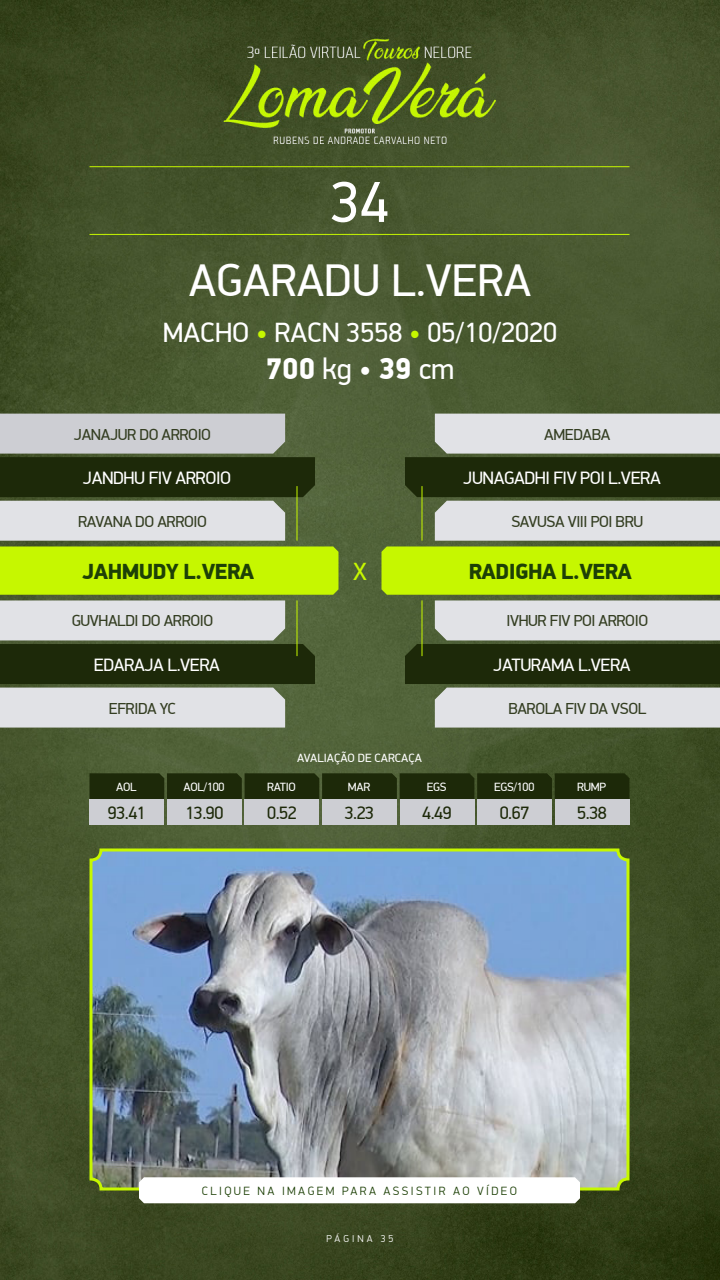
<style>
.page{position:relative;width:720px;height:1280px;background:#fff}
.page>*{position:absolute;margin:0;border:0;box-sizing:border-box;transform-origin:0 0}
.t1{font:58px "PF Din Display Pro";color:#fff}
.t2{font:46px "PF Din Display Pro";color:#fff}
.t3{font:900 30px "PF Din Display Pro";color:#fff}
.t4{font:28px "PF Din Display Pro";color:#fff}
.t5{font:25px "PF Din Display Pro";color:#c6f700}
.t6{font:900 22px "PF Din Display Pro";letter-spacing:-.025em;color:#1d4006}
.t7{font:18px "PF Din Display Pro";letter-spacing:-.025em;color:#fff}
.t8{font:18px "PF Din Display Pro";letter-spacing:-.025em;color:#1d2909}
.t9{font:16px "PF Din Display Pro";letter-spacing:-.025em;color:#343e22}
.t10{font:300 12px "PF Din Display Pro";letter-spacing:.2em;color:#1d4006}
.t11{font:12px "PF Din Display Pro";letter-spacing:-.025em;color:#fff}
.t12{font:12px "PF Din Display Pro";color:#fff}
.t13{font:300 10px "PF Din Display Pro";letter-spacing:.3em;color:#fff}
.s1{color:#c6f700}
.s2{font-weight:400}
</style>
<div class="page">
<img style="left:0;top:0;width:720px;height:1280px">
<img style="left:91px;top:850px;width:537px;height:339px">
<div style="left:90px;top:848px;width:540px;height:342px;border:3px solid #c6f700;border-radius:10px"></div>
<svg style="left:139px;top:1177px;width:441px;height:26px"></svg>
<svg style="left:90px;top:773px;width:539px;height:26px;background:#1f2b0b"></svg>
<div style="left:90px;top:799px;width:74px;height:26px;background:#cdced3"></div>
<div style="left:400px;top:799px;width:74px;height:26px;background:#cdced3"></div>
<div style="left:245px;top:799px;width:74px;height:26px;background:#cdced3"></div>
<div style="left:555px;top:799px;width:75px;height:26px;background:#cdced3"></div>
<div style="left:167px;top:799px;width:75px;height:26px;background:#cdced3"></div>
<div style="left:477px;top:799px;width:75px;height:26px;background:#cdced3"></div>
<div style="left:322px;top:799px;width:75px;height:26px;background:#cdced3"></div>
<svg style="left:0;top:414px;width:339px;height:314px;background:#919f6c"></svg>
<svg style="left:381px;top:414px;width:339px;height:314px;background:#93a16e"></svg>
<hr style="left:296px;top:600px;width:2px;height:56px;background:#c6f700">
<hr style="left:296px;top:486px;width:2px;height:55px;background:#c6f700">
<hr style="left:422px;top:600px;width:1px;height:56px;background:#c6f700">
<hr style="left:422px;top:486px;width:1px;height:55px;background:#c6f700">
<hr style="left:90px;top:234px;width:540px;height:1px;background:#c6f700">
<hr style="left:90px;top:166px;width:540px;height:1px;background:#c6f700">
<p class="t1" style="left:331px;top:168px;width:59px">34</p>
<p class="t2" style="left:189px;top:253px;width:344px">AGARADU L.VERA</p>
<p class="t4" style="left:163px;top:316px;width:396px">MACHO <span class="s1">•</span> RACN 3558 <span class="s1">•</span> 05/10/2020</p>
<p class="t3" style="left:266px;top:350px;width:190px">700 <span class="s2">kg •</span> 39 <span class="s2">cm</span></p>
<p class="t9" style="left:74px;top:425px;width:139px">JANAJUR DO ARROIO</p>
<p class="t9" style="left:544px;top:425px;width:68px">AMEDABA</p>
<p class="t7" style="left:83px;top:467px;width:150px">JANDHU FIV ARROIO</p>
<p class="t7" style="left:463px;top:467px;width:199px">JUNAGADHI FIV POI L.VERA</p>
<p class="t9" style="left:78px;top:512px;width:130px">RAVANA DO ARROIO</p>
<p class="t9" style="left:511px;top:512px;width:133px">SAVUSA VIII POI BRU</p>
<p class="t6" style="left:83px;top:558px;width:173px">JAHMUDY L.VERA</p>
<p class="t5" style="left:353px;top:557px;width:15px">X</p>
<p class="t6" style="left:469px;top:558px;width:165px">RADIGHA L.VERA</p>
<p class="t9" style="left:72px;top:612px;width:143px">GUVHALDI DO ARROIO</p>
<p class="t9" style="left:507px;top:612px;width:143px">IVHUR FIV POI ARROIO</p>
<p class="t7" style="left:94px;top:654px;width:128px">EDARAJA L.VERA</p>
<p class="t7" style="left:493px;top:654px;width:139px">JATURAMA L.VERA</p>
<p class="t9" style="left:109px;top:699px;width:69px">EFRIDA YC</p>
<p class="t9" style="left:508px;top:699px;width:139px">BAROLA FIV DA VSOL</p>
<p class="t12" style="left:297px;top:751px;width:126px">AVALIAÇÃO DE CARCAÇA</p>
<p class="t11" style="left:116px;top:780px;width:22px">AOL</p>
<p class="t11" style="left:184px;top:780px;width:42px">AOL/100</p>
<p class="t11" style="left:267px;top:780px;width:30px">RATIO</p>
<p class="t11" style="left:348px;top:780px;width:24px">MAR</p>
<p class="t11" style="left:427px;top:780px;width:21px">EGS</p>
<p class="t11" style="left:494px;top:780px;width:42px">EGS/100</p>
<p class="t11" style="left:577px;top:780px;width:30px">RUMP</p>
<p class="t8" style="left:108px;top:802px;width:40px">93.41</p>
<p class="t8" style="left:185px;top:802px;width:40px">13.90</p>
<p class="t8" style="left:267px;top:802px;width:31px">0.52</p>
<p class="t8" style="left:345px;top:802px;width:31px">3.23</p>
<p class="t8" style="left:422px;top:802px;width:31px">4.49</p>
<p class="t8" style="left:500px;top:802px;width:31px">0.67</p>
<p class="t8" style="left:577px;top:802px;width:31px">5.38</p>
<p class="t10" style="left:202px;top:1184px;width:317px">CLIQUE NA IMAGEM PARA ASSISTIR AO VÍDEO</p>
<p class="t13" style="left:327px;top:1232px;width:68px">PÁGINA 35</p>
</div>
